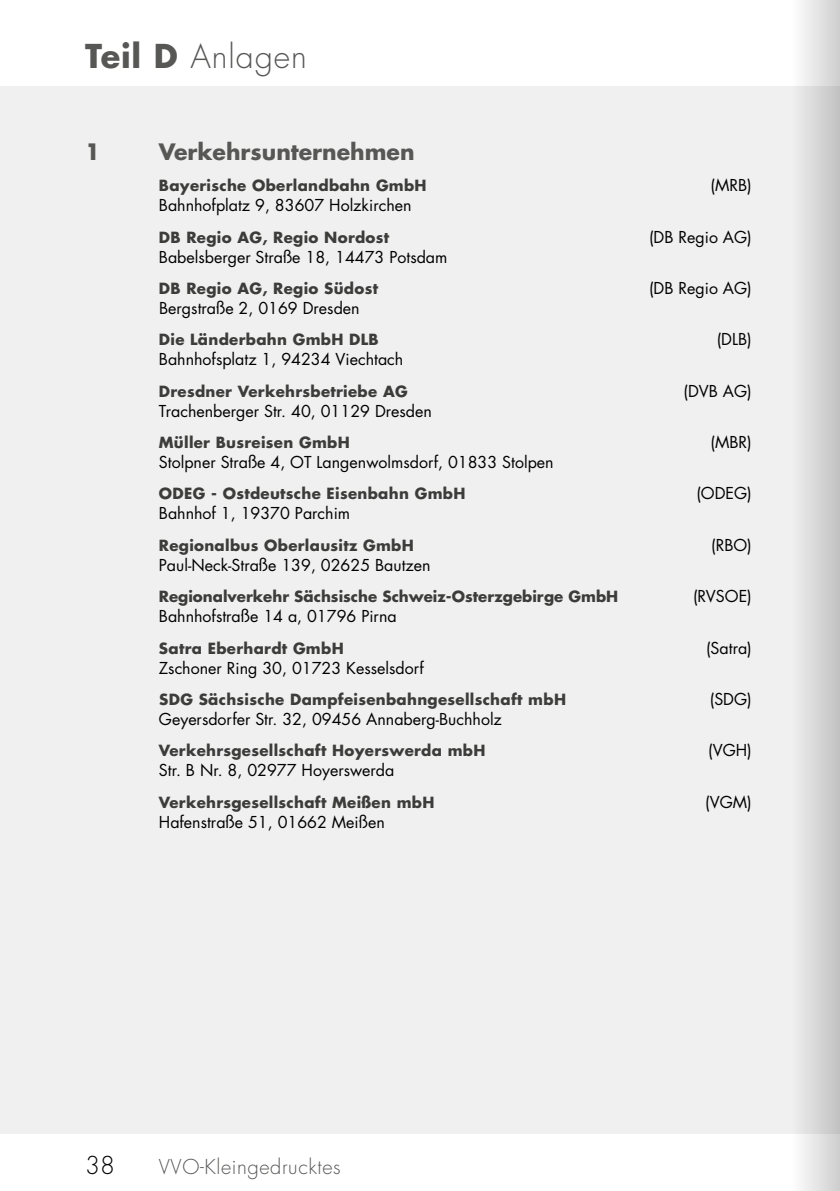
<style>
.page{position:relative;width:840px;height:1191px;background:#fff}
.page>*{position:absolute;margin:0;border:0;box-sizing:border-box;transform-origin:0 0}
.t1{font:300 32px "Futura Std";letter-spacing:.03em;color:#575756}
.t2{font:300 24px "Futura Std";color:#000}
.t3{font:700 22px "Futura Std";color:#575756}
.t4{font:300 20px "Futura Std";letter-spacing:.03em;color:#575756}
.t5{font:16px "Futura Std";color:#000}
.t6{font:700 15px "Futura Std";letter-spacing:.02em;color:#3c3c3b}
.t7{font:700 15px "Futura Std";color:#3c3c3b}
.s1{font-weight:700}
</style>
<div class="page">
<div style="left:0;top:85px;width:839px;height:1049px;background:#f0f0f0"></div>
<svg style="left:765px;top:0;width:74px;height:1191px"></svg>
<h1 class="t1" style="left:85px;top:37px;width:223px"><span class="s1">Teil D</span> Anlagen</h1>
<h3 class="t3" style="left:85px;top:137px;width:17px">1</h3>
<h3 class="t3" style="left:159px;top:137px;width:257px">Verkehrsunternehmen</h3>
<p class="t6" style="left:159px;top:176px;width:269px">Bayerische Oberlandbahn GmbH</p>
<p class="t5" style="left:710px;top:175px;width:43px">(MRB)</p>
<p class="t5" style="left:159px;top:195px;width:254px">Bahnhofplatz 9, 83607 Holzkirchen</p>
<p class="t6" style="left:159px;top:227px;width:232px">DB Regio AG, Regio Nordost</p>
<p class="t5" style="left:648px;top:226px;width:104px">(DB Regio AG)</p>
<p class="t5" style="left:159px;top:246px;width:290px">Babelsberger Straße 18, 14473 Potsdam</p>
<p class="t6" style="left:159px;top:278px;width:221px">DB Regio AG, Regio Südost</p>
<p class="t5" style="left:648px;top:278px;width:104px">(DB Regio AG)</p>
<p class="t5" style="left:159px;top:298px;width:202px">Bergstraße 2, 0169 Dresden</p>
<p class="t6" style="left:159px;top:330px;width:221px">Die Länderbahn GmbH DLB</p>
<p class="t5" style="left:716px;top:329px;width:37px">(DLB)</p>
<p class="t5" style="left:159px;top:349px;width:246px">Bahnhofsplatz 1, 94234 Viechtach</p>
<p class="t6" style="left:159px;top:381px;width:250px">Dresdner Verkehrsbetriebe AG</p>
<p class="t5" style="left:683px;top:380px;width:70px">(DVB AG)</p>
<p class="t5" style="left:159px;top:400px;width:274px">Trachenberger Str. 40, 01129 Dresden</p>
<p class="t6" style="left:159px;top:432px;width:192px">Müller Busreisen GmbH</p>
<p class="t5" style="left:710px;top:432px;width:43px">(MBR)</p>
<p class="t5" style="left:159px;top:452px;width:396px">Stolpner Straße 4, OT Langenwolmsdorf, 01833 Stolpen</p>
<p class="t6" style="left:159px;top:484px;width:308px">ODEG - Ostdeutsche Eisenbahn GmbH</p>
<p class="t5" style="left:696px;top:483px;width:57px">(ODEG)</p>
<p class="t5" style="left:159px;top:503px;width:193px">Bahnhof 1, 19370 Parchim</p>
<p class="t6" style="left:159px;top:535px;width:256px">Regionalbus Oberlausitz GmbH</p>
<p class="t5" style="left:710px;top:534px;width:42px">(RBO)</p>
<p class="t5" style="left:159px;top:554px;width:273px">Paul-Neck-Straße 139, 02625 Bautzen</p>
<p class="t7" style="left:159px;top:586px;width:460px">Regionalverkehr Sächsische Schweiz-Osterzgebirge GmbH</p>
<p class="t5" style="left:692px;top:586px;width:60px">(RVSOE)</p>
<p class="t5" style="left:159px;top:606px;width:239px">Bahnhofstraße 14 a, 01796 Pirna</p>
<p class="t6" style="left:159px;top:638px;width:186px">Satra Eberhardt GmbH</p>
<p class="t5" style="left:705px;top:637px;width:47px">(Satra)</p>
<p class="t5" style="left:159px;top:657px;width:266px">Zschoner Ring 30, 01723 Kesselsdorf</p>
<p class="t6" style="left:159px;top:689px;width:408px">SDG Sächsische Dampfeisenbahngesellschaft mbH</p>
<p class="t5" style="left:709px;top:689px;width:44px">(SDG)</p>
<p class="t5" style="left:159px;top:709px;width:344px">Geyersdorfer Str. 32, 09456 Annaberg-Buchholz</p>
<p class="t6" style="left:159px;top:740px;width:328px">Verkehrsgesellschaft Hoyerswerda mbH</p>
<p class="t5" style="left:707px;top:740px;width:45px">(VGH)</p>
<p class="t5" style="left:159px;top:760px;width:237px">Str. B Nr. 8, 02977 Hoyerswerda</p>
<p class="t6" style="left:159px;top:792px;width:277px">Verkehrsgesellschaft Meißen mbH</p>
<p class="t5" style="left:704px;top:791px;width:48px">(VGM)</p>
<p class="t5" style="left:159px;top:811px;width:227px">Hafenstraße 51, 01662 Meißen</p>
<h2 class="t2" style="left:85px;top:1150px;width:31px">38</h2>
<p class="t4" style="left:159px;top:1154px;width:183px">VVO-Kleingedrucktes</p>
</div>
